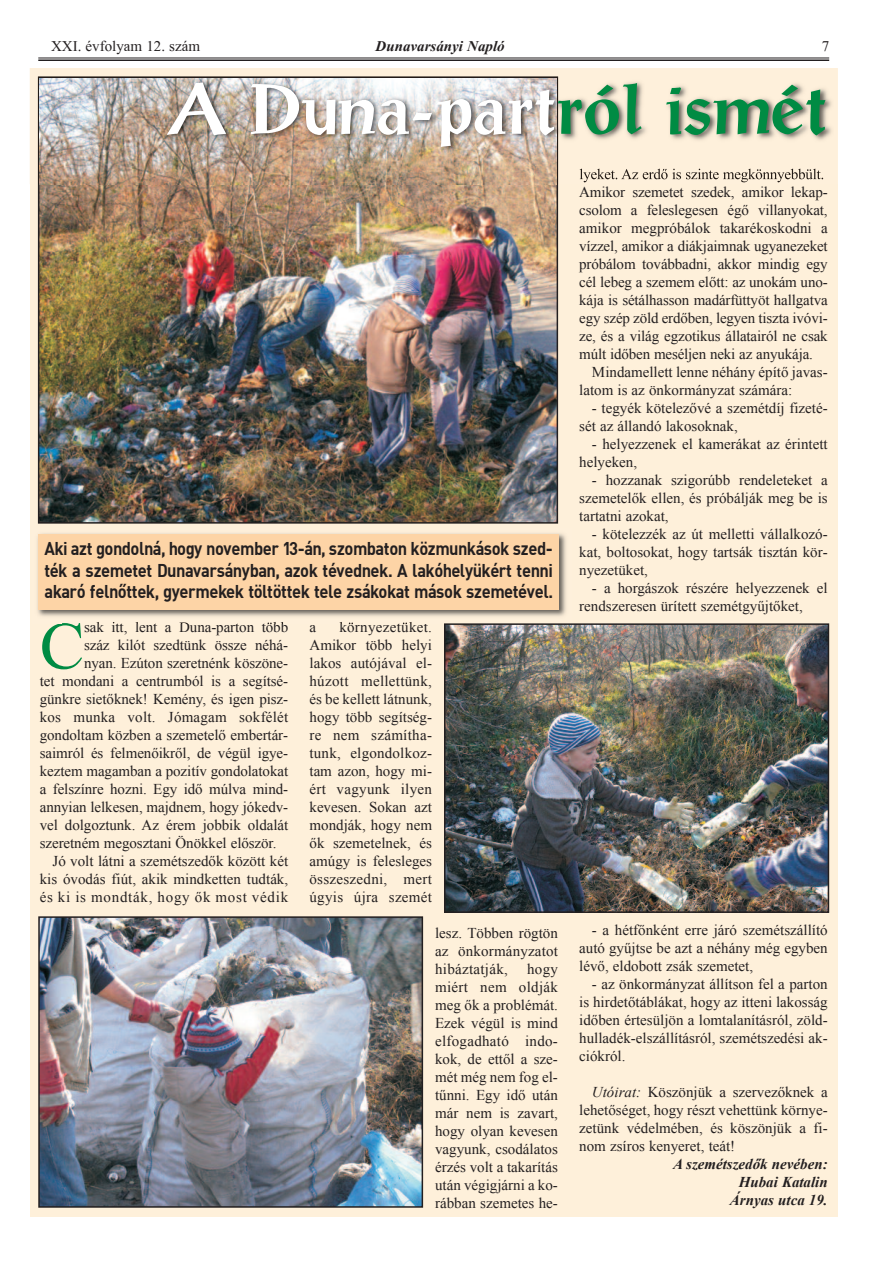
<style>
.page{position:relative;width:893px;height:1263px;background:#fff}
.page>*{position:absolute;margin:0;border:0;box-sizing:border-box;transform-origin:0 0}
.t1{font:700 76.5px "Prose Antique";letter-spacing:.005em;color:#fff}
.t2{font:66.9px "Times New Roman";color:#008b43}
.t3{font:700 18.15px/21.8px "DIN PFL";color:#231f20;text-align:justify;scale:.91 1}
.t4{font:15px/18px "Times New Roman";color:#231f20;text-align:justify}
.t5{font:italic 700 15px/18px "Times New Roman";color:#231f20;text-align:right}
.t6{font:15px "Times New Roman";letter-spacing:.05em;color:#231f20}
.t7{font:15px "Times New Roman HU";color:#231f20}
.t8{font:italic 15px "Times New Roman HU Bold";color:#231f20}
.s1{color:#008b43}
.s2{font-style:italic}
</style>
<div class="page">
<div style="left:30px;top:68px;width:808px;height:1148px;background:#fef0da"></div>
<hr style="left:38px;top:59px;width:791px;height:2px;background:#231f20">
<hr style="left:38px;top:58px;width:791px;height:1px;background:#231f20">
<img style="left:37px;top:533px;width:529px;height:90px">
<svg style="left:95px;top:622px;width:29px;height:1px"></svg>
<img style="left:338px;top:622px;width:30px;height:1px">
<div style="left:38px;top:534px;width:520px;height:76px;background:#fdd4a6"></div>
<img style="left:447px;top:626px;width:379px;height:284px">
<div style="left:444px;top:623px;width:385px;height:290px;border:2px solid #231f20"></div>
<img style="left:41px;top:184px;width:514px;height:337px">
<img style="left:41px;top:919px;width:379px;height:286px">
<div style="left:38px;top:916px;width:385px;height:292px;border:2px solid #231f20"></div>
<img style="left:37px;top:76px;width:795px;height:108px">
<svg style="left:580px;top:169px;width:3px;height:10px"></svg>
<img style="left:583px;top:169px;width:49px;height:13px">
<img style="left:39px;top:78px;width:518px;height:106px">
<p class="t7" style="left:51px;top:41px;width:151px">XXI. évfolyam 12. szám</p>
<p class="t8" style="left:376px;top:41px;width:131px">Dunavarsányi Napló</p>
<p class="t7" style="left:822px;top:41px;width:9px">7</p>
<h1 class="t1" style="left:166px;top:82px;width:663px">A Duna-part<span class="s1">ról ismét</span></h1>
<p class="t3" style="left:44px;top:539px;width:560px">Aki azt gondolná, hogy november 13-án, szombaton közmunkások szed&shy;ték a szemetet dunavarsányban, azok tévednek. A lakóhelyükért tenni akaró felnőttek, gyermekek töltöttek tele zsákokat mások szemetével.</p>
<h2 class="t2" style="left:40px;top:609px;width:46px">C</h2>
<p class="t4" style="left:84px;top:618px;width:206px">sak itt, lent a Duna-parton több</p>
<p class="t4" style="left:84px;top:636px;width:206px">száz kilót szedtünk össze néhá-</p>
<p class="t4" style="left:84px;top:654px;width:206px">nyan. Ezúton szeretnénk köszöne-</p>
<p class="t4" style="left:40px;top:672px;width:250px">tet mondani a centrumból is a segítsé-</p>
<p class="t4" style="left:40px;top:690px;width:250px">günkre sietőknek! Kemény, és igen pisz-</p>
<p class="t4" style="left:40px;top:708px;width:250px">kos munka volt. Jómagam sokfélét</p>
<p class="t4" style="left:40px;top:726px;width:250px">gondoltam közben a szemetelő embertár-</p>
<p class="t4" style="left:40px;top:744px;width:250px">saimról és felmenőikről, de végül igye-</p>
<p class="t4" style="left:40px;top:762px;width:250px">keztem magamban a pozitív gondolatokat</p>
<p class="t4" style="left:40px;top:780px;width:250px">a felszínre hozni. Egy idő múlva mind-</p>
<p class="t4" style="left:40px;top:798px;width:250px">annyian lelkesen, majdnem, hogy jókedv-</p>
<p class="t4" style="left:40px;top:816px;width:250px">vel dolgoztunk. Az érem jobbik oldalát</p>
<p class="t4" style="left:40px;top:834px;width:238px">szeretném megosztani Önökkel először.</p>
<p class="t4" style="left:53px;top:852px;width:237px">Jó volt látni a szemétszedők között két</p>
<p class="t4" style="left:40px;top:870px;width:250px">kis óvodás fiút, akik mindketten tudták,</p>
<p class="t6" style="left:40px;top:889px;width:250px">és ki is mondták, hogy ők most védik</p>
<p class="t4" style="left:309px;top:618px;width:124px;text-indent:30px">környezetüket.<br>Amikor több helyi lakos autójával el&shy;húzott mellettünk, és be kellett látnunk, hogy több segítség&shy;re nem számítha&shy;tunk, elgondolkoz&shy;tam azon, hogy mi&shy;ért vagyunk ilyen kevesen. Sokan azt mondják, hogy nem ők szemetelnek, és amúgy is felesleges összeszedni, mert úgyis újra szemét</p>
<p class="t4" style="left:309px;top:618px;width:8px">a</p>
<p class="t4" style="left:435px;top:924px;width:124px">lesz. Többen rögtön az önkormányzatot hibáztatják,</p>
<p class="t4" style="left:435px;top:960px;width:124px;text-indent:92px">hogy miért nem oldják meg ők a problémát.<br>Ezek végül is mind elfogadható indo&shy;kok, de ettől a sze&shy;mét még nem fog el&shy;tűnni. Egy idő után már nem is zavart, hogy olyan kevesen vagyunk, csodálatos érzés volt a takarítás után végigjárni a ko&shy;rábban szemetes he-</p>
<p class="t4" style="left:579px;top:183px;width:250px">Amikor szemetet szedek, amikor lekap-</p>
<p class="t4" style="left:579px;top:201px;width:250px">csolom a feleslegesen égő villanyokat,</p>
<p class="t4" style="left:579px;top:219px;width:250px">amikor megpróbálok takarékoskodni a</p>
<p class="t4" style="left:579px;top:237px;width:250px">vízzel, amikor a diákjaimnak ugyanezeket</p>
<p class="t4" style="left:579px;top:255px;width:250px">próbálom továbbadni, akkor mindig egy</p>
<p class="t4" style="left:579px;top:273px;width:250px">cél lebeg a szemem előtt: az unokám uno-</p>
<p class="t4" style="left:579px;top:291px;width:250px">kája is sétálhasson madárfüttyöt hallgatva</p>
<p class="t4" style="left:579px;top:309px;width:250px">egy szép zöld erdőben, legyen tiszta ivóvi-</p>
<p class="t4" style="left:579px;top:327px;width:250px">ze, és a világ egzotikus állatairól ne csak</p>
<p class="t4" style="left:579px;top:345px;width:235px">múlt időben meséljen neki az anyukája.</p>
<p class="t4" style="left:592px;top:363px;width:237px">Mindamellett lenne néhány építő javas-</p>
<p class="t4" style="left:579px;top:381px;width:215px">latom is az önkormányzat számára:</p>
<p class="t4" style="left:579px;top:399px;width:250px;text-indent:13px">- tegyék kötelezővé a szemétdíj fizeté&shy;sét az állandó lakosoknak,</p>
<p class="t4" style="left:579px;top:435px;width:250px;text-indent:13px">- helyezzenek el kamerákat az érintett helyeken,</p>
<p class="t4" style="left:579px;top:471px;width:250px;text-indent:13px">- hozzanak szigorúbb rendeleteket a szemetelők ellen, és próbálják meg be is tartatni azokat,</p>
<p class="t4" style="left:579px;top:525px;width:250px;text-indent:13px">- kötelezzék az út melletti vállalkozó&shy;kat, boltosokat, hogy tartsák tisztán kör&shy;nyezetüket,</p>
<p class="t4" style="left:579px;top:579px;width:250px;text-indent:13px">- a horgászok részére helyezzenek el rendszeresen ürített szemétgyűjtőket,</p>
<p class="t4" style="left:579px;top:921px;width:250px;text-indent:13px">- a hétfőnként erre járó szemétszállító autó gyűjtse be azt a néhány még egyben lévő, eldobott zsák szemetet,</p>
<p class="t4" style="left:579px;top:975px;width:250px;text-indent:13px">- az önkormányzat állítson fel a parton is hirdetőtáblákat, hogy az itteni lakosság időben értesüljön a lomtalanításról, zöld&shy;hulladék-elszállításról, szemétszedési ak&shy;ciókról.</p>
<p class="t4" style="left:579px;top:1083px;width:250px;text-indent:13px"><span class="s2">Utóirat:</span> Köszönjük a szervezőknek a lehetőséget, hogy részt vehettünk környe&shy;zetünk védelmében, és köszönjük a fi&shy;nom zsíros kenyeret, teát!</p>
<p class="t5" style="left:673px;top:1155px;width:156px">A szemétszedők nevében:<br>Hubai Katalin<br>Árnyas utca 19.</p>
</div>
